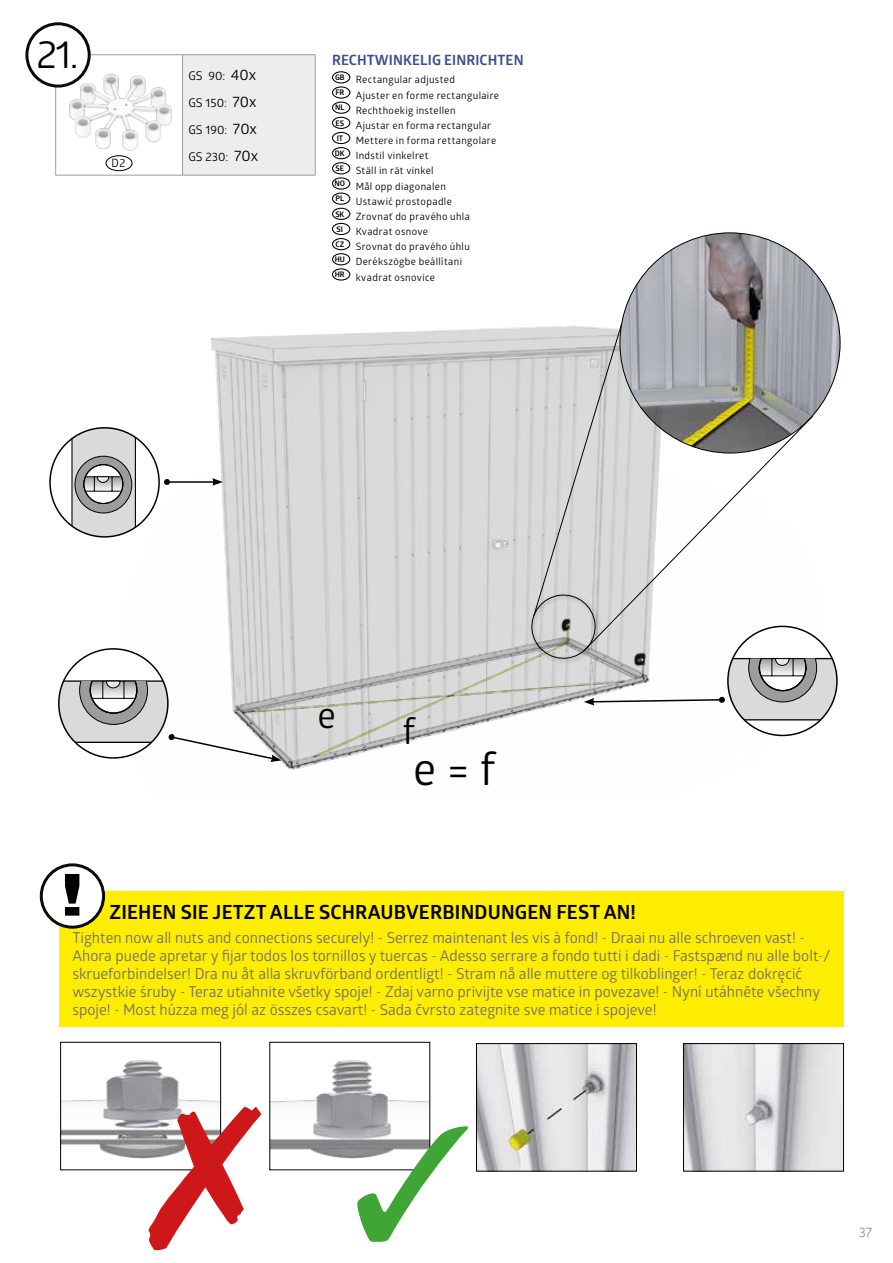
<style>
.page{position:relative;width:893px;height:1263px;background:#fff}
.page>*{position:absolute;margin:0;border:0;box-sizing:border-box;transform-origin:0 0}
.t1{font:45px "Glober";color:#000}
.t2{font:39px "Glober";color:#000}
.t3{font:36px "Glober";color:#000}
.t4{font:700 19.5px "Glober";letter-spacing:.01em;color:#000}
.t5{font:15px/18px "Glober";color:#706f6f}
.t6{font:700 14.1px "Glober";letter-spacing:.01em;color:#3d4c8d}
.t7{font:13.5px "Glober";color:#706f6f}
.t8{font:12px "Glober";color:#000}
.t9{font:11.4px "Glober";color:#000}
.t10{font:10.05px/15.1px "Glober";letter-spacing:.035em;color:#000}
.t11{font:700 7.65px "Glober";color:#000}
.s1{font-size:15px}
</style>
<div class="page">
<img style="left:49px;top:243px;width:791px;height:280px">
<img style="left:58px;top:523px;width:780px;height:247px">
<img style="left:620px;top:233px;width:220px;height:220px;border-radius:110px">
<div style="left:59px;top:649px;width:109px;height:109px;background:#fff;border-radius:50%"></div>
<svg style="left:59px;top:679px;width:222px;height:83px"></svg>
<div style="left:50px;top:428px;width:109px;height:109px;background:#fff;border-radius:50%"></div>
<svg style="left:71px;top:428px;width:65px;height:109px;background:#bdbdbd"></svg>
<div style="left:83px;top:464px;width:40px;height:40px;border:1px solid #000;border-radius:50%"></div>
<div style="left:49px;top:427px;width:111px;height:111px;border:2px solid #000;border-radius:50%"></div>
<hr style="left:167px;top:481px;width:48px;height:2px;background:#000">
<svg style="left:164px;top:479px;width:6px;height:6px"></svg>
<svg style="left:212px;top:478px;width:11px;height:8px"></svg>
<img style="left:62px;top:1060px;width:157px;height:99px">
<div style="left:60px;top:1042px;width:161px;height:128px;border:1px solid #000"></div>
<img style="left:271px;top:1060px;width:157px;height:99px">
<div style="left:269px;top:1042px;width:161px;height:128px;border:1px solid #000"></div>
<svg style="left:357px;top:1126px;width:111px;height:116px"></svg>
<svg style="left:149px;top:1107px;width:112px;height:143px"></svg>
<svg style="left:728px;top:626px;width:109px;height:109px"></svg>
<img style="left:478px;top:1045px;width:157px;height:124px">
<div style="left:476px;top:1043px;width:161px;height:128px;border:1px solid #000"></div>
<img style="left:685px;top:1045px;width:157px;height:124px">
<div style="left:683px;top:1043px;width:161px;height:128px;border:1px solid #000"></div>
<div style="left:182px;top:55px;width:133px;height:120px;background:#ededed"></div>
<hr style="left:55px;top:54px;width:127px;height:1px;background:#9d9d9c">
<hr style="left:55px;top:55px;width:1px;height:120px;background:#9d9d9c">
<hr style="left:182px;top:54px;width:133px;height:1px;background:#9d9d9c">
<hr style="left:182px;top:55px;width:1px;height:120px;background:#9d9d9c">
<hr style="left:315px;top:55px;width:1px;height:120px;background:#9d9d9c">
<hr style="left:55px;top:175px;width:127px;height:1px;background:#9d9d9c">
<hr style="left:182px;top:175px;width:133px;height:1px;background:#9d9d9c">
<img style="left:55px;top:55px;width:127px;height:108px">
<div style="left:106px;top:155px;width:26px;height:16px;border:1px solid #000;border-radius:50%"></div>
<svg style="left:530px;top:324px;width:307px;height:396px"></svg>
<svg style="left:583px;top:416px;width:230px;height:235px"></svg>
<div style="left:27px;top:24px;width:62px;height:62px;background:#fff;border-radius:50%"></div>
<div style="left:25px;top:22px;width:66px;height:66px;border:3px solid #0a0a0a;border-radius:50%"></div>
<div style="left:332px;top:71px;width:18px;height:12px;border:1px solid #000;border-radius:50%"></div>
<div style="left:332px;top:86px;width:18px;height:13px;border:1px solid #000;border-radius:50%"></div>
<div style="left:332px;top:102px;width:18px;height:12px;border:1px solid #000;border-radius:50%"></div>
<div style="left:332px;top:117px;width:18px;height:12px;border:1px solid #000;border-radius:50%"></div>
<div style="left:332px;top:132px;width:18px;height:12px;border:1px solid #000;border-radius:50%"></div>
<div style="left:332px;top:147px;width:18px;height:12px;border:1px solid #000;border-radius:50%"></div>
<div style="left:332px;top:162px;width:18px;height:12px;border:1px solid #000;border-radius:50%"></div>
<div style="left:332px;top:177px;width:18px;height:13px;border:1px solid #000;border-radius:50%"></div>
<div style="left:332px;top:193px;width:18px;height:12px;border:1px solid #000;border-radius:50%"></div>
<div style="left:332px;top:208px;width:18px;height:12px;border:1px solid #000;border-radius:50%"></div>
<div style="left:332px;top:223px;width:18px;height:12px;border:1px solid #000;border-radius:50%"></div>
<div style="left:332px;top:239px;width:18px;height:11px;background:#fff;border-radius:50%"></div>
<div style="left:332px;top:238px;width:18px;height:12px;border:1px solid #000;border-radius:50%"></div>
<div style="left:332px;top:254px;width:18px;height:11px;background:#fff;border-radius:50%"></div>
<div style="left:332px;top:253px;width:18px;height:12px;border:1px solid #000;border-radius:50%"></div>
<div style="left:332px;top:269px;width:18px;height:11px;background:#fff;border-radius:50%"></div>
<div style="left:332px;top:268px;width:18px;height:13px;border:1px solid #000;border-radius:50%"></div>
<div style="left:59px;top:892px;width:785px;height:135px;background:#ffed00"></div>
<div style="left:41px;top:865px;width:63px;height:62px;background:#fff;border-radius:50%"></div>
<div style="left:40px;top:863px;width:65px;height:66px;border:3px solid #0a0a0a;border-radius:50%"></div>
<svg style="left:65px;top:874px;width:14px;height:42px"></svg>
<h2 class="t2" style="left:36px;top:27px;width:44px">21.</h2>
<p class="t9" style="left:111px;top:155px;width:15px">D2</p>
<p class="t8" style="left:188px;top:67px;width:69px">GS 90: <span class="s1">40x</span></p>
<p class="t8" style="left:188px;top:94px;width:70px">GS 150: <span class="s1">70x</span></p>
<p class="t8" style="left:188px;top:121px;width:70px">GS 190: <span class="s1">70x</span></p>
<p class="t8" style="left:188px;top:148px;width:71px">GS 230: <span class="s1">70x</span></p>
<p class="t6" style="left:332px;top:50px;width:193px">RECHTWINKELIG EINRICHTEN</p>
<p class="t10" style="left:335px;top:72px;width:166px"><sup>GB</sup> Rectangular adjusted<br><sup>FR</sup> Ajuster en forme rectangulaire<br><sup>NL</sup> Rechthoekig instellen<br><sup>ES</sup> Ajustar en forma rectangular</p>
<p class="t11" style="left:337px;top:133px;width:8px">IT</p>
<p class="t10" style="left:335px;top:133px;width:163px;text-indent:21px">Mettere in forma rettangolare<br><sup>DK</sup> Indstil vinkelret<br><sup>SE</sup> Ställ in rät vinkel<br><sup>NO</sup> Mål opp diagonalen<br><sup>PL</sup> Ustawić prostopadle<br><sup>SK</sup> Zrovnať do pravého uhla</p>
<p class="t11" style="left:337px;top:224px;width:8px">SI</p>
<p class="t10" style="left:335px;top:223px;width:137px;text-indent:21px">Kvadrat osnove<br><sup>CZ</sup> Srovnat do pravého úhlu<br><sup>HU</sup> Derékszögbe beállítani<br><sup>HR</sup> kvadrat osnovice</p>
<h3 class="t3" style="left:318px;top:690px;width:20px">e</h3>
<h3 class="t3" style="left:403px;top:706px;width:14px">f</h3>
<h1 class="t1" style="left:413px;top:738px;width:84px">e = f</h1>
<h3 class="t4" style="left:110px;top:898px;width:528px">ZIEHEN SIE JETZT ALLE SCHRAUBVERBINDUNGEN FEST AN!</h3>
<p class="t5" style="left:72px;top:928px;width:759px">Tighten now all nuts and connections securely! - Serrez maintenant les vis à fond! - Draai nu alle schroeven vast! - Ahora puede apretar y fijar todos los tornillos y tuercas - Adesso serrare a fondo tutti i dadi - Fastspænd nu alle bolt-/ skrueforbindelser! Dra nu åt alla skruvförband ordentligt! - Stram nå alle muttere og tilkoblinger! - Teraz dokręcić wszystkie śruby - Teraz utiahnite všetky spoje! - Zdaj varno privijte vse matice in povezave! - Nyní utáhněte všechny spoje! - Most húzza meg jól az összes csavart! - Sada čvrsto zategnite sve matice i spojeve!</p>
<p class="t7" style="left:859px;top:1223px;width:15px">37</p>
</div>
